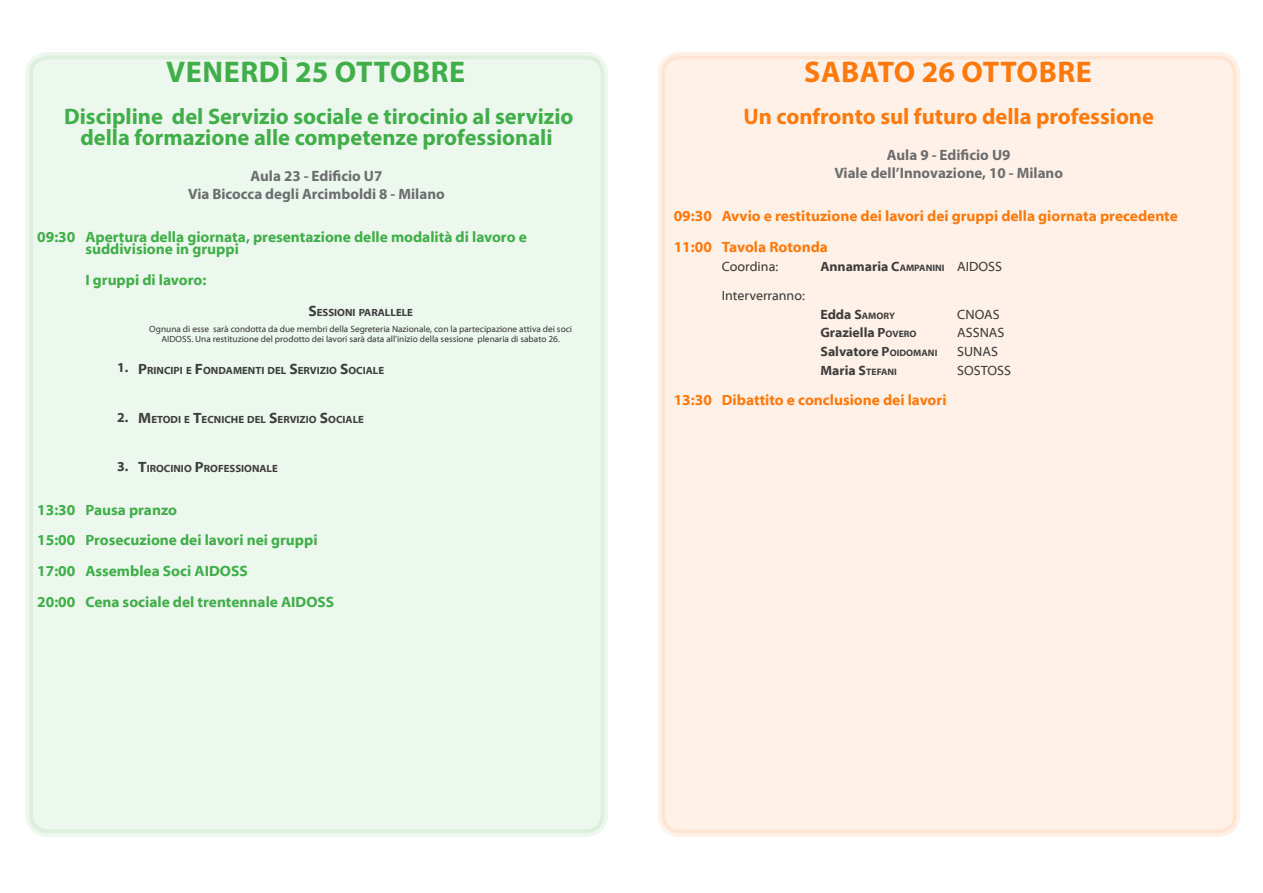
<style>
.page{position:relative;width:1263px;height:893px;background:#fff}
.page>*{position:absolute;margin:0;border:0;box-sizing:border-box;transform-origin:0 0}
.t1{font:700 30px "Myriad Pro";letter-spacing:.02em;color:#40ae49}
.t2{font:700 30px "Myriad Pro";letter-spacing:.02em;color:#ff790d}
.t3{font:700 22.5px/21px "Myriad Pro";color:#40ae49;text-align:center}
.t4{font:700 22.5px "Myriad Pro";color:#ff790d}
.t5{font:700 15px/30.9px "Myriad Web Pro";color:#40ae49}
.t6{font:700 15px/31.3px "Myriad Web Pro";color:#ff790d}
.t7{font:700 15px/18px "Myriad Pro";color:#6c6d70;text-align:center}
.t8{font:700 13.5px "Myriad Web Pro";color:#3e3e3f}
.t9{font:13.5px "Myriad Web Pro";color:#3e3e3f}
.t10{font:700 10.5px "Myriad Web Pro";color:#3e3e3f}
.t11{font:700 9.45px "Myriad Web Pro";color:#3e3e3f}
.t12{font:9px/10.8px "Myriad Web Pro";color:#3e3e3f;text-align:center}
.s1{font-size:15px}
.s2{font-size:13.5px}
.s3{font-style:inherit}
.s4{font-size:9.45px}
.s5{font-weight:400}
</style>
<div class="page">
<div style="left:661px;top:56px;width:575px;height:777px;background:#fff1e7;border-radius:18px"></div>
<div style="left:658px;top:52px;width:582px;height:785px;border:8px solid #ff790d;border-radius:18px"></div>
<div style="left:29px;top:56px;width:575px;height:777px;background:#ecf7ed;border-radius:18px"></div>
<div style="left:26px;top:52px;width:582px;height:785px;border:8px solid #40ae49;border-radius:18px"></div>
<h1 class="t1" style="left:166px;top:52px;width:301px">VENERDÌ 25 OTTOBRE</h1>
<h2 class="t3" style="left:64px;top:105px;width:511px">Discipline del Servizio sociale e tirocinio al servizio della formazione alle competenze professionali</h2>
<p class="t7" style="left:188px;top:166px;width:258px">Aula 23 - Edificio U7<br>Via Bicocca degli Arcimboldi 8 - Milano</p>
<p class="t5" style="left:85px;top:231px;width:443px;line-height:12px;text-indent:-48px">09:30 Apertura della giornata, presentazione delle modalità di lavoro e suddivisione in gruppi</p>
<p class="t5" style="left:85px;top:265px;width:122px">I gruppi di lavoro:</p>
<p class="t10" style="left:308px;top:307px;width:106px"><span class="s1">S</span>ESSIONI PARALLELE</p>
<p class="t12" style="left:149px;top:323px;width:424px">Ognuna di esse sarà condotta da due membri della Segreteria Nazionale, con la partecipazione attiva dei soci<br>AIDOSS. Una restituzione del prodotto dei lavori sarà data all’inizio della sessione plenaria di sabato 26.</p>
<p class="t10" style="left:117px;top:364px;width:269px"><span class="s2">1.</span> <span class="s1">P</span>RINCIPI E <span class="s1">F</span>ONDAMENTI DEL <span class="s1">S</span>ERVIZIO <span class="s1">S</span>OCIALE</p>
<p class="t10" style="left:117px;top:414px;width:248px"><span class="s2">2.</span> <span class="s1">M</span>ETODI E <span class="s1">T</span>ECNICHE DEL <span class="s1">S</span>ERVIZIO <span class="s1">S</span>OCIALE</p>
<p class="t10" style="left:117px;top:463px;width:162px"><span class="s2">3.</span> <span class="s1">T</span>IROCINIO <span class="s1">P</span>ROFESSIONALE</p>
<p class="t5" style="left:37px;top:494px;width:298px">13:30 Pausa pranzo<br>15:00 Prosecuzione dei lavori nei gruppi<br>17:00 Assemblea Soci AIDOSS<br>20:00 Cena sociale del trentennale AIDOSS</p>
<h1 class="t2" style="left:804px;top:52px;width:289px">SABATO 26 OTTOBRE</h1>
<h2 class="t4" style="left:743px;top:102px;width:412px">Un confronto sul futuro della professione</h2>
<p class="t7" style="left:834px;top:145px;width:230px">Aula 9 - Edificio U9<br>Viale dell’Innovazione, 10 - Milano</p>
<p class="t6" style="left:674px;top:200px;width:506px">09:30 Avvio e restituzione dei lavori dei gruppi della giornata precedente<br>11:00 Tavola Rotonda</p>
<p class="t9" style="left:722px;top:259px;width:58px">Coordina:</p>
<p class="t8" style="left:820px;top:259px;width:183px">Annamaria <span class="s3">C</span><span class="s4">AMPANINI</span> <span class="s5">AIDOSS</span></p>
<p class="t9" style="left:722px;top:288px;width:85px">Interverranno:</p>
<p class="t11" style="left:820px;top:310px;width:76px"><span class="s2">Edda</span> <span class="s2">S</span>AMORY</p>
<p class="t9" style="left:957px;top:307px;width:44px">CNOAS</p>
<p class="t8" style="left:820px;top:325px;width:98px">Graziella <span class="s3">P</span><span class="s4">OVERO</span></p>
<p class="t9" style="left:957px;top:325px;width:49px">ASSNAS</p>
<p class="t8" style="left:820px;top:344px;width:118px">Salvatore <span class="s3">P</span><span class="s4">OIDOMANI</span></p>
<p class="t9" style="left:957px;top:344px;width:42px">SUNAS</p>
<p class="t11" style="left:820px;top:366px;width:78px"><span class="s2">Maria</span> <span class="s2">S</span>TEFANI</p>
<p class="t9" style="left:957px;top:363px;width:55px">SOSTOSS</p>
<p class="t6" style="left:674px;top:385px;width:274px">13:30 Dibattito e conclusione dei lavori</p>
</div>
